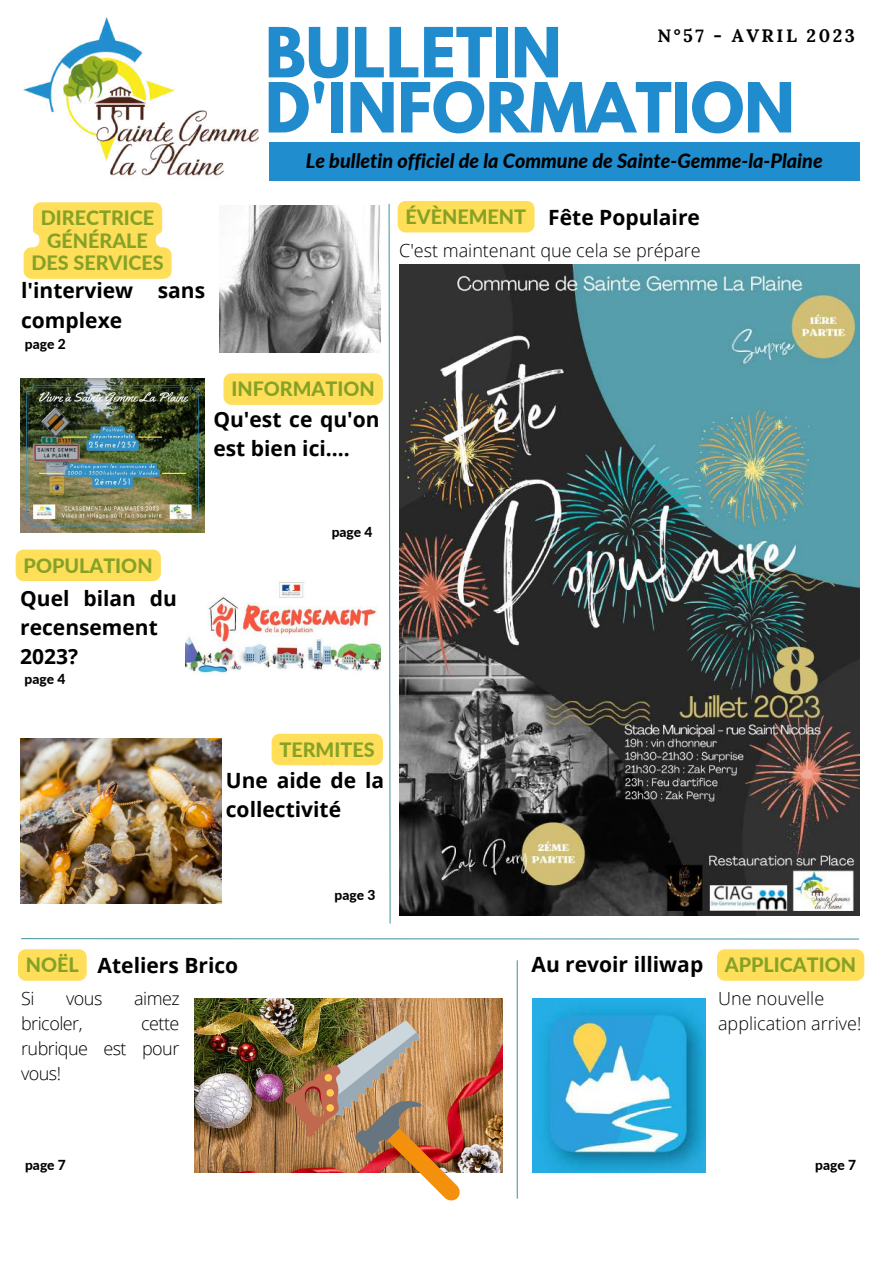
<style>
.page{position:relative;width:893px;height:1264px;background:#fff}
.page>*{position:absolute;margin:0;border:0;box-sizing:border-box;transform-origin:0 0}
.t1{font:700 61.2px/55.1px "League Spartan";color:#208cce}
.t2{font:700 21px/29.2px "Open Sans";color:#000}
.t3{font:800 19.8px/22.5px "Lato";color:#85a227;text-align:center}
.t4{font:italic 800 19.8px "Lato";color:#000}
.t5{font:300 18px/24.8px "Open Sans";color:#000;text-align:justify}
.t6{font:700 18px "Lora";letter-spacing:.14em;color:#000}
.t7{font:300 18px "Open Sans";letter-spacing:-.03em;color:#000}
.t8{font:800 13.8px "Lato";color:#000}
.s1{font-family:"Lato";font-weight:800;font-size:19.8px;color:#85a227}
</style>
<div class="page">
<div style="left:269px;top:142px;width:590px;height:38px;background:#208dce"></div>
<img style="left:23px;top:18px;width:235px;height:160px">
<hr style="left:21px;top:938px;width:838px;height:1px;background:#559daa">
<img style="left:185px;top:597px;width:38px;height:78px">
<img style="left:219px;top:288px;width:4px;height:65px">
<img style="left:194px;top:998px;width:308px;height:174px">
<img style="left:20px;top:378px;width:185px;height:154px">
<img style="left:20px;top:738px;width:201px;height:165px">
<hr style="left:516px;top:960px;width:2px;height:238px;background:#559daa">
<img style="left:285px;top:1020px;width:175px;height:181px">
<img style="left:532px;top:998px;width:173px;height:174px">
<img style="left:399px;top:264px;width:460px;height:651px">
<div style="left:16px;top:549px;width:145px;height:32px;background:#ffde59"></div>
<div style="left:397px;top:201px;width:137px;height:31px;background:#ffde59"></div>
<div style="left:18px;top:949px;width:69px;height:31px;background:#ffde59"></div>
<svg style="left:24px;top:202px;width:147px;height:77px;background:#ffe169"></svg>
<svg style="left:223px;top:203px;width:168px;height:721px"></svg>
<div style="left:717px;top:949px;width:147px;height:31px;background:#ffde59"></div>
<h1 class="t1" style="left:265px;top:33px;width:531px">BULLETIN<br>D'INFORMATION</h1>
<p class="t6" style="left:657px;top:24px;width:199px">N°57 - AVRIL 2023</p>
<p class="t4" style="left:306px;top:148px;width:518px">Le bulletin officiel de la Commune de Sainte-Gemme-la-Plaine</p>
<p class="t3" style="left:31px;top:206px;width:134px">DIRECTRICE<br>GÉNÉRALE<br>DES SERVICES</p>
<p class="t2" style="left:21px;top:275px;width:185px">l'interview sans complexe</p>
<p class="t8" style="left:25px;top:335px;width:42px">page 2</p>
<p class="t3" style="left:231px;top:377px;width:145px">INFORMATION</p>
<p class="t2" style="left:213px;top:404px;width:168px">Qu'est ce qu'on est bien ici....</p>
<p class="t2" style="left:405px;top:202px;width:296px"><span class="s1">ÉVÈNEMENT</span> Fête Populaire</p>
<p class="t5" style="left:399px;top:237px;width:303px">C'est maintenant que cela se prépare</p>
<p class="t3" style="left:24px;top:553px;width:130px">POPULATION</p>
<p class="t2" style="left:20px;top:583px;width:158px">Quel bilan du recensement<br>2023?</p>
<p class="t8" style="left:25px;top:670px;width:42px">page 4</p>
<p class="t8" style="left:331px;top:523px;width:42px">page 4</p>
<p class="t3" style="left:279px;top:738px;width:97px">TERMITES</p>
<p class="t2" style="left:226px;top:764px;width:160px">Une aide de la collectivité</p>
<p class="t8" style="left:334px;top:886px;width:42px">page 3</p>
<p class="t2" style="left:26px;top:950px;width:214px"><span class="s1">NOËL</span> Ateliers Brico</p>
<p class="t5" style="left:21px;top:986px;width:15px">Si</p>
<p class="t5" style="left:66px;top:986px;width:38px">vous</p>
<p class="t5" style="left:134px;top:986px;width:47px">aimez</p>
<p class="t7" style="left:21px;top:1010px;width:63px">bricoler,</p>
<p class="t5" style="left:21px;top:1010px;width:160px;text-indent:120px">cette rubrique est pour vous!</p>
<p class="t8" style="left:25px;top:1155px;width:42px">page 7</p>
<p class="t2" style="left:531px;top:949px;width:326px">Au revoir illiwap <span class="s1">APPLICATION</span></p>
<p class="t5" style="left:718px;top:985px;width:145px">Une nouvelle application arrive!</p>
<p class="t8" style="left:815px;top:1155px;width:42px">page 7</p>
</div>
